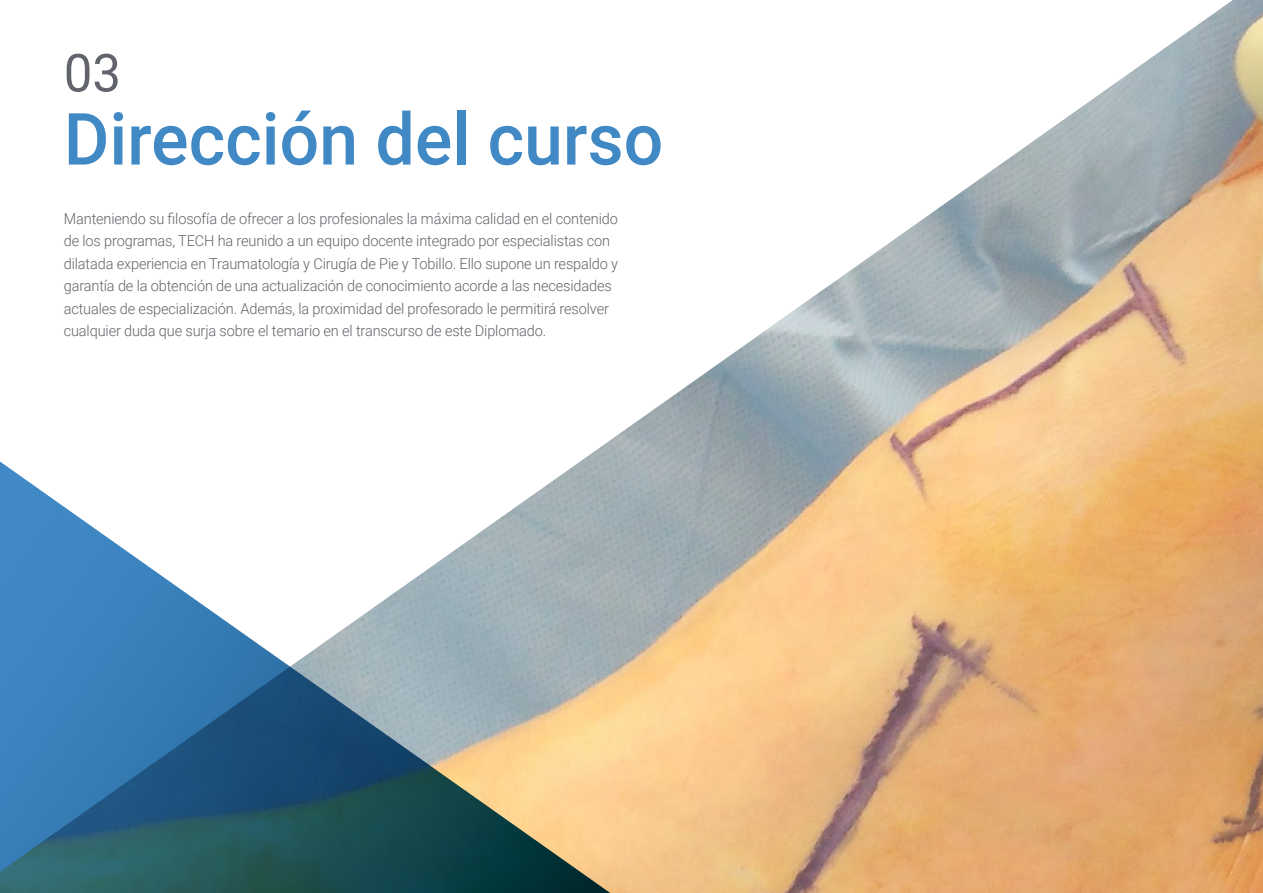
<style>
.page{position:relative;width:1263px;height:893px;background:#fff}
.page>*{position:absolute;margin:0;border:0;box-sizing:border-box;transform-origin:0 0}
.t1{font:500 72px "Roboto";color:#4089c5}
.t2{font:52.5px "Roboto";color:#61646a}
.t3{font:300 15px/22.5px "Roboto";letter-spacing:-.01em;color:#61646a}
</style>
<div class="page">
<img style="left:602px;top:0;width:661px;height:893px">
<svg style="left:0;top:446px;width:640px;height:447px"></svg>
<h2 class="t2" style="left:64px;top:36px;width:59px">03</h2>
<h1 class="t1" style="left:64px;top:89px;width:601px">Dirección del curso</h1>
<p class="t3" style="left:64px;top:207px;width:556px">Manteniendo su filosofía de ofrecer a los profesionales la máxima calidad en el contenido de los programas, TECH ha reunido a un equipo docente integrado por especialistas con dilatada experiencia en Traumatología y Cirugía de Pie y Tobillo. Ello supone un respaldo y garantía de la obtención de una actualización de conocimiento acorde a las necesidades actuales de especialización. Además, la proximidad del profesorado le permitirá resolver cualquier duda que surja sobre el temario en el transcurso de este Diplomado.</p>
</div>
